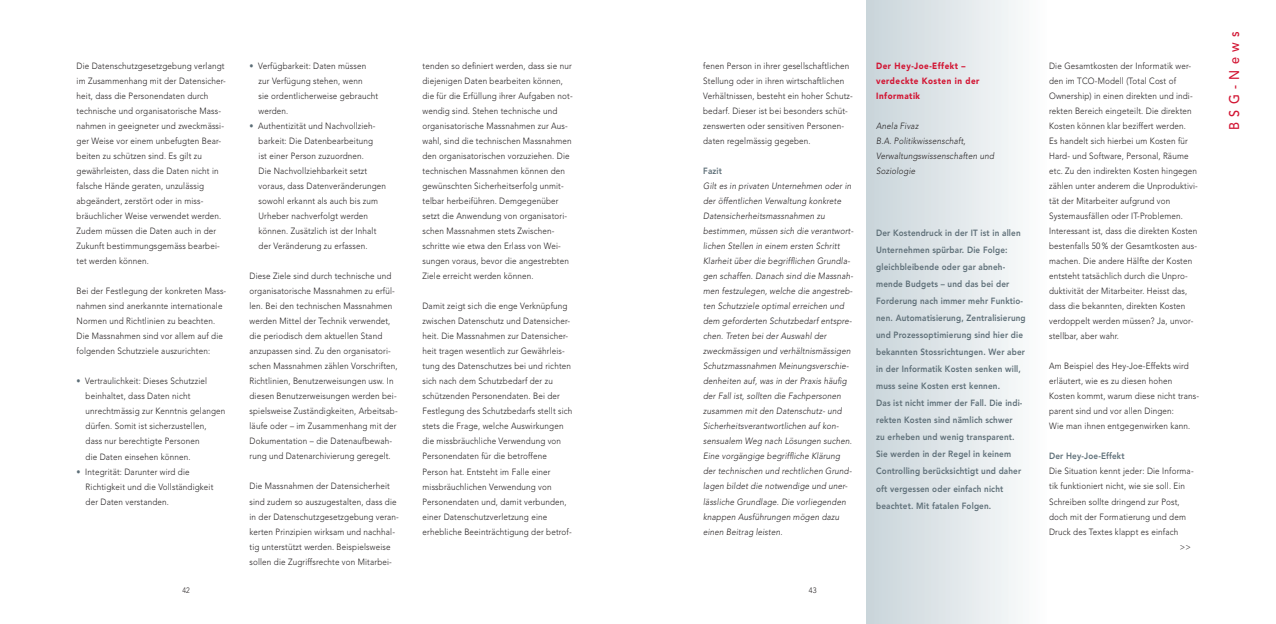
<style>
.page{position:relative;width:1276px;height:624px;background:#fff}
.page>*{position:absolute;margin:0;border:0;box-sizing:border-box;transform-origin:0 0}
.t1{font:500 14px "Avenir";letter-spacing:.43em;color:#d21533;scale:.9 1}
.t2{font:300 9px/15px "Avenir";letter-spacing:.02em;color:#231f20;scale:.9 1}
.t3{font:italic 300 9px/15px "Avenir";letter-spacing:.02em;color:#231f20;scale:.9 1}
.t4{font:800 9px/17px "Avenir";letter-spacing:.02em;color:#5d6e77;scale:.9 1}
.t5{font:900 9px/15px "Avenir";letter-spacing:.06em;color:#d21533;scale:.9 1}
.t6{font:300 7.8px "Avenir";color:#231f20;scale:.9 1}
.t7{font:300 7.8px "Avenir";color:#231f20;scale:.95 1}
.s1{color:#5d6e77}
</style>
<div class="page">
<div style="left:867px;top:0;width:181px;height:624px;background:linear-gradient(to right,#c9d4da,#fdfefe)"></div>
<p class="t2" style="left:77px;top:59px;width:168px">Die Datenschutzgesetzgebung verlangt im Zusammenhang mit der Datensicher&shy;heit, dass die Personendaten durch technische und organisatorische Mass&shy;nahmen in geeigneter und zweckmässi&shy;ger Weise vor einem unbefugten Bear&shy;beiten zu schützen sind. Es gilt zu gewährleisten, dass die Daten nicht in falsche Hände geraten, unzulässig abgeändert, zerstört oder in miss&shy;bräuchlicher Weise verwendet werden.<br>Zudem müssen die Daten auch in der Zukunft bestimmungsgemäss bearbei&shy;tet werden können.</p>
<p class="t2" style="left:77px;top:284px;width:168px">Bei der Festlegung der konkreten Mass&shy;nahmen sind anerkannte internationale Normen und Richtlinien zu beachten.<br>Die Massnahmen sind vor allem auf die folgenden Schutzziele auszurichten:</p>
<p class="t2" style="left:86px;top:374px;width:157px;text-indent:-9px"><span class="s1">•</span> Vertraulichkeit: Dieses Schutzziel beinhaltet, dass Daten nicht unrechtmässig zur Kenntnis gelangen dürfen. Somit ist sicherzustellen, dass nur berechtigte Personen<br>die Daten einsehen können.</p>
<p class="t2" style="left:86px;top:464px;width:143px;text-indent:-9px"><span class="s1">•</span> Integrität: Darunter wird die<br>Richtigkeit und die Vollständigkeit der Daten verstanden.</p>
<p class="t2" style="left:259px;top:59px;width:134px;text-indent:-9px"><span class="s1">•</span> Verfügbarkeit: Daten müssen zur Verfügung stehen, wenn<br>sie ordentlicherweise gebraucht werden.</p>
<p class="t2" style="left:259px;top:119px;width:143px;text-indent:-9px"><span class="s1">•</span> Authentizität und Nachvollzieh&shy;barkeit: Die Datenbearbeitung<br>ist einer Person zuzuordnen.<br>Die Nachvollziehbarkeit setzt voraus, dass Datenveränderungen sowohl erkannt als auch bis zum<br>Urheber nachverfolgt werden können. Zusätzlich ist der Inhalt der Veränderung zu erfassen.</p>
<p class="t2" style="left:249px;top:269px;width:166px">Diese Ziele sind durch technische und organisatorische Massnahmen zu erfül&shy;len. Bei den technischen Massnahmen werden Mittel der Technik verwendet, die periodisch dem aktuellen Stand anzupassen sind. Zu den organisatori&shy;schen Massnahmen zählen Vorschriften, Richtlinien, Benutzerweisungen usw. In diesen Benutzerweisungen werden bei&shy;spielsweise Zuständigkeiten, Arbeitsab&shy;läufe oder – im Zusammenhang mit der Dokumentation – die Datenaufbewah&shy;rung und Datenarchivierung geregelt.</p>
<p class="t2" style="left:249px;top:479px;width:168px">Die Massnahmen der Datensicherheit sind zudem so auszugestalten, dass die in der Datenschutzgesetzgebung veran&shy;kerten Prinzipien wirksam und nachhal&shy;tig unterstützt werden. Beispielsweise sollen die Zugriffsrechte von Mitarbei-</p>
<p class="t2" style="left:422px;top:59px;width:168px">tenden so definiert werden, dass sie nur diejenigen Daten bearbeiten können, die für die Erfüllung ihrer Aufgaben not&shy;wendig sind. Stehen technische und organisatorische Massnahmen zur Aus&shy;wahl, sind die technischen Massnahmen den organisatorischen vorzuziehen. Die technischen Massnahmen können den gewünschten Sicherheitserfolg unmit&shy;telbar herbeiführen. Demgegenüber setzt die Anwendung von organisatori&shy;schen Massnahmen stets Zwischen&shy;schritte wie etwa den Erlass von Wei&shy;sungen voraus, bevor die angestrebten Ziele erreicht werden können.</p>
<p class="t2" style="left:422px;top:299px;width:168px">Damit zeigt sich die enge Verknüpfung zwischen Datenschutz und Datensicher&shy;heit. Die Massnahmen zur Datensicher&shy;heit tragen wesentlich zur Gewährleis&shy;tung des Datenschutzes bei und richten sich nach dem Schutzbedarf der zu schützenden Personendaten. Bei der Festlegung des Schutzbedarfs stellt sich stets die Frage, welche Auswirkungen die missbräuchliche Verwendung von Personendaten für die betroffene Person hat. Entsteht im Falle einer missbräuchlichen Verwendung von Personendaten und, damit verbunden, einer Datenschutzverletzung eine erhebliche Beeinträchtigung der betrof-</p>
<p class="t2" style="left:703px;top:59px;width:168px">fenen Person in ihrer gesellschaftlichen Stellung oder in ihren wirtschaftlichen Verhältnissen, besteht ein hoher Schutz&shy;bedarf. Dieser ist bei besonders schüt&shy;zenswerten oder sensitiven Personen&shy;daten regelmässig gegeben.</p>
<p class="t4" style="left:703px;top:163px;width:22px">Fazit</p>
<p class="t3" style="left:703px;top:179px;width:168px">Gilt es in privaten Unternehmen oder in der öffentlichen Verwaltung konkrete Datensicherheitsmassnahmen zu bestimmen, müssen sich die verantwort&shy;lichen Stellen in einem ersten Schritt Klarheit über die begrifflichen Grundla&shy;gen schaffen. Danach sind die Massnah&shy;men festzulegen, welche die angestreb&shy;ten Schutzziele optimal erreichen und dem geforderten Schutzbedarf entspre&shy;chen. Treten bei der Auswahl der zweckmässigen und verhältnismässigen Schutzmassnahmen Meinungsverschie&shy;denheiten auf, was in der Praxis häufig der Fall ist, sollten die Fachpersonen zusammen mit den Datenschutz- und Sicherheitsverantwortlichen auf kon&shy;sensualem Weg nach Lösungen suchen.<br>Eine vorgängige begriffliche Klärung der technischen und rechtlichen Grund&shy;lagen bildet die notwendige und uner&shy;lässliche Grundlage. Die vorliegenden knappen Ausführungen mögen dazu einen Beitrag leisten.</p>
<p class="t6" style="left:182px;top:585px;width:10px">42</p>
<p class="t7" style="left:808px;top:585px;width:10px">43</p>
<p class="t5" style="left:876px;top:59px;width:116px">Der Hey-Joe-Effekt – verdeckte Kosten in der<br>Informatik</p>
<p class="t3" style="left:876px;top:119px;width:132px">Anela Fivaz<br>B.A. Politikwissenschaft,<br>Verwaltungswissenschaften und<br>Soziologie</p>
<p class="t4" style="left:876px;top:225px;width:168px">Der Kostendruck in der IT ist in allen Unternehmen spürbar. Die Folge: gleichbleibende oder gar abneh&shy;mende Budgets – und das bei der Forderung nach immer mehr Funktio&shy;nen. Automatisierung, Zentralisierung und Prozessoptimierung sind hier die bekannten Stossrichtungen. Wer aber in der Informatik Kosten senken will, muss seine Kosten erst kennen.<br>Das ist nicht immer der Fall. Die indi&shy;rekten Kosten sind nämlich schwer<br>zu erheben und wenig transparent.<br>Sie werden in der Regel in keinem Controlling berücksichtigt und daher oft vergessen oder einfach nicht beachtet. Mit fatalen Folgen.</p>
<p class="t2" style="left:1049px;top:59px;width:167px">Die Gesamtkosten der Informatik wer&shy;den im TCO-Modell (Total Cost of Ownership) in einen direkten und indi&shy;rekten Bereich eingeteilt. Die direkten Kosten können klar beziffert werden.<br>Es handelt sich hierbei um Kosten für Hard- und Software, Personal, Räume etc. Zu den indirekten Kosten hingegen zählen unter anderem die Unproduktivi&shy;tät der Mitarbeiter aufgrund von Systemausfällen oder IT-Problemen.<br>Interessant ist, dass die direkten Kosten bestenfalls 50 % der Gesamtkosten aus&shy;machen. Die andere Hälfte der Kosten entsteht tatsächlich durch die Unpro&shy;duktivität der Mitarbeiter. Heisst das, dass die bekannten, direkten Kosten verdoppelt werden müssen? Ja, unvor&shy;stellbar, aber wahr.</p>
<p class="t2" style="left:1049px;top:359px;width:168px">Am Beispiel des Hey-Joe-Effekts wird erläutert, wie es zu diesen hohen Kosten kommt, warum diese nicht trans&shy;parent sind und vor allen Dingen:<br>Wie man ihnen entgegenwirken kann.</p>
<p class="t4" style="left:1049px;top:448px;width:85px">Der Hey-Joe-Effekt</p>
<p class="t2" style="left:1049px;top:464px;width:162px">Die Situation kennt jeder: Die Informa-</p>
<p class="t2" style="left:1049px;top:479px;width:153px">tik funktioniert nicht, wie sie soll. Ein</p>
<p class="t2" style="left:1049px;top:494px;width:147px">Schreiben sollte dringend zur Post,</p>
<p class="t2" style="left:1049px;top:509px;width:153px">doch mit der Formatierung und dem</p>
<p class="t2" style="left:1049px;top:524px;width:145px">Druck des Textes klappt es einfach</p>
<p class="t2" style="left:1179px;top:539px;width:14px">&gt;&gt;</p>
<h1 class="t1" style="left:1226px;top:130px;width:111px;rotate:-90deg">BSG-News</h1>
</div>
